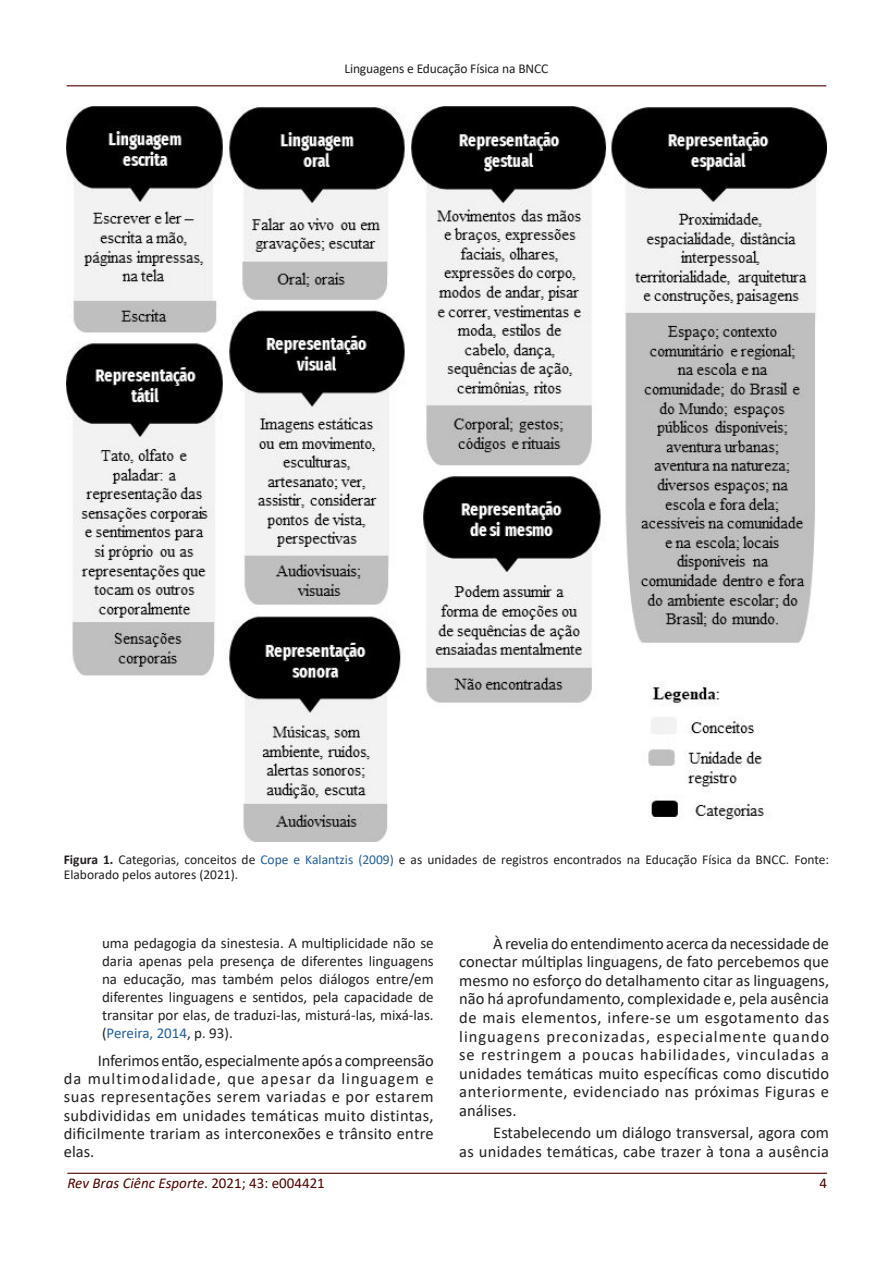
<style>
.page{position:relative;width:893px;height:1263px;background:#fff}
.page>*{position:absolute;margin:0;border:0;box-sizing:border-box;transform-origin:0 0}
.Paragraph{font:16.5px/18.6px "Calibri";letter-spacing:.01em;color:#231f20;text-align:justify}
.t1{font:15px/18.1px "Calibri";color:#231f20;text-align:justify}
.t2{font:italic 15px "Calibri";color:#500202}
.t3{font:15px "Calibri";color:#500202}
.FigureCaption{font:13.5px/15px "Calibri";color:#231f20}
.s1{font-weight:700}
.s2{color:#215e9d}
.s3{font-style:normal}
</style>
<div class="page">
<hr style="left:67px;top:1173px;width:760px;height:1px;background:#500202">
<hr style="left:67px;top:85px;width:759px;height:1px;background:#500202">
<img style="left:67px;top:106px;width:759px;height:735px">
<p class="FigureCaption" style="left:344px;top:61px;width:205px">Linguagens e Educação Física na BNCC</p>
<p class="FigureCaption" style="left:64px;top:851px;width:767px"><span class="s1">Figura 1.</span> Categorias, conceitos de <span class="s2">Cope e Kalantzis (2009)</span> e as unidades de registros encontrados na Educação Física da BNCC. Fonte:<br>Elaborado pelos autores (2021).</p>
<p class="t1" style="left:102px;top:933px;width:333px">uma pedagogia da sinestesia. A multiplicidade não se daria apenas pela presença de diferentes linguagens na educação, mas também pelos diálogos entre/em diferentes linguagens e sentidos, pela capacidade de transitar por elas, de traduzi-las, misturá-las, mixá-las. (<span class="s2">Pereira, 2014</span>, p. 93).</p>
<p class="Paragraph" style="left:64px;top:1051px;width:371px;line-height:18.1px;text-indent:34px">Inferimos então, especialmente após a compreensão da multimodalidade, que apesar da linguagem e suas representações serem variadas e por estarem subdivididas em unidades temáticas muito distintas, dificilmente trariam as interconexões e trânsito entre elas.</p>
<p class="Paragraph" style="left:459px;top:933px;width:371px;text-indent:34px">À revelia do entendimento acerca da necessidade de conectar múltiplas linguagens, de fato percebemos que mesmo no esforço do detalhamento citar as linguagens, não há aprofundamento, complexidade e, pela ausência de mais elementos, infere-se um esgotamento das linguagens preconizadas, especialmente quando se restringem a poucas habilidades, vinculadas a unidades temáticas muito específicas como discutido anteriormente, evidenciado nas próximas Figuras e análises.</p>
<p class="Paragraph" style="left:459px;top:1123px;width:371px;text-align:right">Estabelecendo um diálogo transversal, agora com<br>as unidades temáticas, cabe trazer à tona a ausência</p>
<p class="t2" style="left:67px;top:1172px;width:259px">Rev Bras Ciênc Esporte<span class="s3">. 2021; 43: e004421</span></p>
<p class="t3" style="left:819px;top:1172px;width:9px">4</p>
</div>
